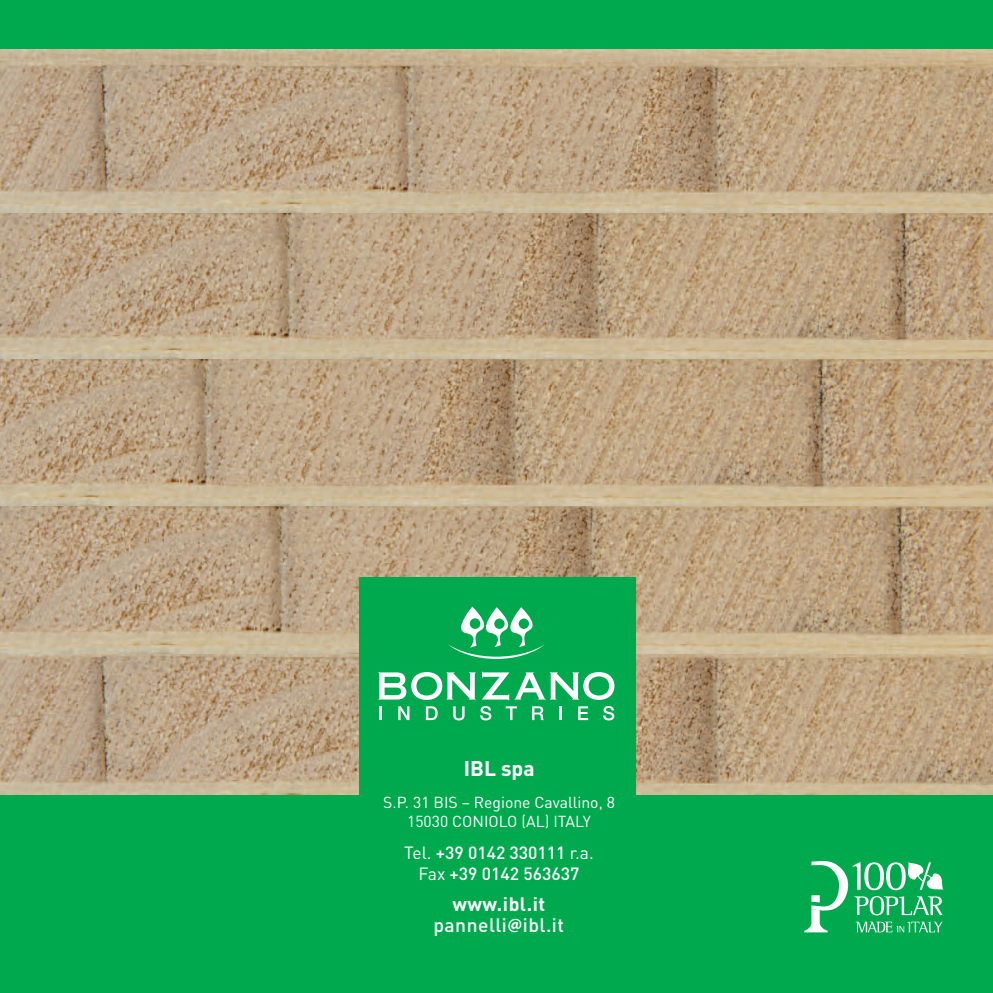
<style>
.page{position:relative;width:993px;height:993px;background:#fff}
.page>*{position:absolute;margin:0;border:0;box-sizing:border-box;transform-origin:0 0}
.t1{font:700 21px "DIN";color:#fff}
.t2{font:500 19.25px/21px "DIN";letter-spacing:.025em;color:#fff;text-align:center}
.t3{font:500 17.5px/21px "DIN";color:#fff;text-align:center}
.t4{font:15.75px/19.2px "DIN";color:#fff;text-align:center}
.s1{font-weight:400}
.s2{font-weight:700}
.s3{font-family:"Myriad";font-weight:700}
</style>
<div class="page">
<div style="left:0;top:0;width:992px;height:992px;background:#00a94e"></div>
<img style="left:0;top:653px;width:992px;height:141px">
<img style="left:0;top:505px;width:992px;height:148px">
<img style="left:0;top:358px;width:992px;height:147px">
<img style="left:0;top:212px;width:992px;height:146px">
<img style="left:0;top:49px;width:992px;height:163px">
<div style="left:359px;top:577px;width:277px;height:415px;background:#00a94e"></div>
<svg style="left:804px;top:861px;width:139px;height:71px"></svg>
<svg style="left:378px;top:671px;width:236px;height:49px"></svg>
<svg style="left:448px;top:606px;width:97px;height:52px"></svg>
<p class="t1" style="left:463px;top:754px;width:72px">IBL spa</p>
<p class="t4" style="left:383px;top:792px;width:233px">S.P. 31 BIS – Regione Cavallino, 8<br>15030 CONIOLO (AL) ITALY</p>
<p class="t3" style="left:404px;top:840px;width:191px"><span class="s1">Tel.</span> +39 0142 330111 <span class="s1">r.a.<br>Fax</span> +39 0142 563637</p>
<p class="t2" style="left:433px;top:892px;width:132px"><span class="s2">www.ibl.it </span>pannelli<span class="s3">@</span>ibl.it</p>
</div>
